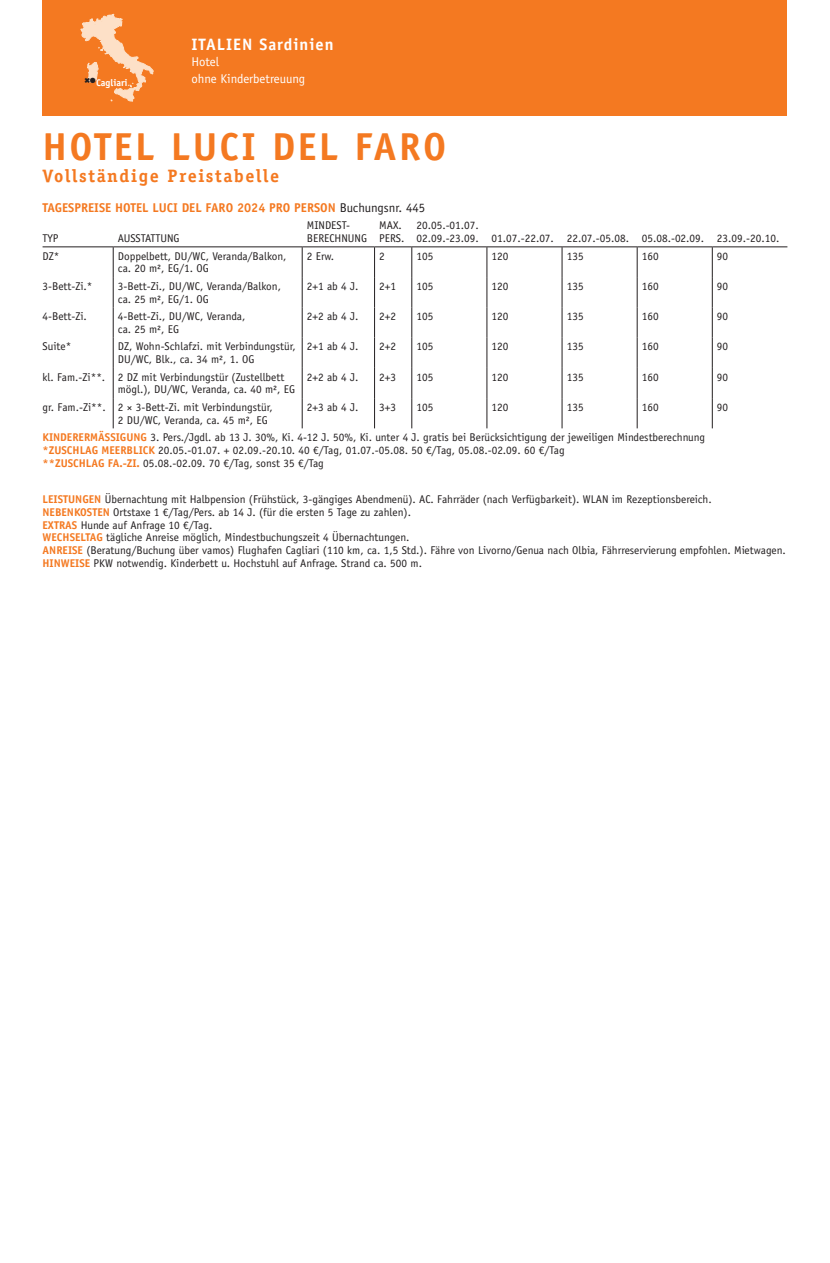
<style>
.page{position:relative;width:830px;height:1263px;background:#fff}
.page>*{position:absolute;margin:0;border:0;box-sizing:border-box;transform-origin:0 0}
.t1{font:700 39px "Officina Sans Std";letter-spacing:.06em;color:#f47921}
.t2{font:700 18px "Officina Serif Std";letter-spacing:.09em;color:#f47921}
.t3{font:700 16.5px "Officina Sans Std";letter-spacing:.06em;color:#fff}
.t4{font:700 12.75px "Officina Sans Std";color:#f47921}
.t5{font:12.75px "Officina Sans Std";color:#fff}
.t6{font:11.25px/12.8px "Officina Sans Std";color:#231f20}
.t7{font:700 9.75px "Officina Sans Std";color:#fff}
.t8{font:7.5px "Zapf Dingbats Std";color:#231f20}
.s1{font-weight:400;color:#231f20}
.s2{font-weight:700;color:#f47921}
</style>
<div class="page">
<div style="left:43px;top:0;width:744px;height:116px;background:#f47921"></div>
<svg style="left:80px;top:14px;width:74px;height:88px"></svg>
<hr style="left:113px;top:277px;width:1px;height:30px;background:#231f20">
<hr style="left:302px;top:277px;width:1px;height:30px;background:#231f20">
<hr style="left:374px;top:277px;width:1px;height:30px;background:#231f20">
<hr style="left:411px;top:277px;width:1px;height:30px;background:#231f20">
<hr style="left:486px;top:277px;width:1px;height:30px;background:#231f20">
<hr style="left:561px;top:277px;width:1px;height:30px;background:#231f20">
<hr style="left:636px;top:277px;width:1px;height:30px;background:#231f20">
<hr style="left:711px;top:277px;width:1px;height:30px;background:#231f20">
<hr style="left:113px;top:307px;width:1px;height:31px;background:#231f20">
<hr style="left:302px;top:307px;width:1px;height:31px;background:#231f20">
<hr style="left:374px;top:307px;width:1px;height:31px;background:#231f20">
<hr style="left:411px;top:307px;width:1px;height:31px;background:#231f20">
<hr style="left:486px;top:307px;width:1px;height:31px;background:#231f20">
<hr style="left:561px;top:307px;width:1px;height:31px;background:#231f20">
<hr style="left:636px;top:307px;width:1px;height:31px;background:#231f20">
<hr style="left:711px;top:307px;width:1px;height:31px;background:#231f20">
<hr style="left:113px;top:338px;width:1px;height:30px;background:#231f20">
<hr style="left:302px;top:338px;width:1px;height:30px;background:#231f20">
<hr style="left:374px;top:338px;width:1px;height:30px;background:#231f20">
<hr style="left:411px;top:338px;width:1px;height:30px;background:#231f20">
<hr style="left:486px;top:338px;width:1px;height:30px;background:#231f20">
<hr style="left:561px;top:338px;width:1px;height:30px;background:#231f20">
<hr style="left:636px;top:338px;width:1px;height:30px;background:#231f20">
<hr style="left:711px;top:338px;width:1px;height:30px;background:#231f20">
<hr style="left:113px;top:368px;width:1px;height:30px;background:#231f20">
<hr style="left:302px;top:368px;width:1px;height:30px;background:#231f20">
<hr style="left:374px;top:368px;width:1px;height:30px;background:#231f20">
<hr style="left:411px;top:368px;width:1px;height:30px;background:#231f20">
<hr style="left:486px;top:368px;width:1px;height:30px;background:#231f20">
<hr style="left:561px;top:368px;width:1px;height:30px;background:#231f20">
<hr style="left:636px;top:368px;width:1px;height:30px;background:#231f20">
<hr style="left:711px;top:368px;width:1px;height:30px;background:#231f20">
<hr style="left:113px;top:398px;width:1px;height:30px;background:#231f20">
<hr style="left:302px;top:398px;width:1px;height:30px;background:#231f20">
<hr style="left:374px;top:398px;width:1px;height:30px;background:#231f20">
<hr style="left:411px;top:398px;width:1px;height:30px;background:#231f20">
<hr style="left:486px;top:398px;width:1px;height:30px;background:#231f20">
<hr style="left:561px;top:398px;width:1px;height:30px;background:#231f20">
<hr style="left:636px;top:398px;width:1px;height:30px;background:#231f20">
<hr style="left:711px;top:398px;width:1px;height:30px;background:#231f20">
<hr style="left:43px;top:246px;width:70px;height:1px;background:#231f20">
<hr style="left:113px;top:246px;width:189px;height:1px;background:#231f20">
<hr style="left:113px;top:247px;width:1px;height:30px;background:#231f20">
<hr style="left:302px;top:246px;width:72px;height:1px;background:#231f20">
<hr style="left:302px;top:247px;width:1px;height:30px;background:#231f20">
<hr style="left:374px;top:246px;width:37px;height:1px;background:#231f20">
<hr style="left:374px;top:247px;width:1px;height:30px;background:#231f20">
<hr style="left:411px;top:246px;width:75px;height:1px;background:#231f20">
<hr style="left:411px;top:247px;width:1px;height:30px;background:#231f20">
<hr style="left:486px;top:246px;width:75px;height:1px;background:#231f20">
<hr style="left:486px;top:247px;width:1px;height:30px;background:#231f20">
<hr style="left:561px;top:246px;width:76px;height:1px;background:#231f20">
<hr style="left:561px;top:247px;width:1px;height:30px;background:#231f20">
<hr style="left:637px;top:246px;width:75px;height:1px;background:#231f20">
<hr style="left:636px;top:247px;width:1px;height:30px;background:#231f20">
<hr style="left:712px;top:246px;width:75px;height:1px;background:#231f20">
<hr style="left:711px;top:247px;width:1px;height:30px;background:#231f20">
<h3 class="t3" style="left:191px;top:34px;width:144px">ITALIEN Sardinien</h3>
<p class="t5" style="left:191px;top:54px;width:29px">Hotel</p>
<p class="t8" style="left:90px;top:77px;width:7px">●</p>
<p class="t5" style="left:191px;top:71px;width:115px">ohne Kinderbetreuung</p>
<p class="t7" style="left:84px;top:77px;width:45px"><sup>✖</sup> Cagliari</p>
<h1 class="t1" style="left:43px;top:123px;width:405px">HOTEL LUCI DEL FARO</h1>
<h2 class="t2" style="left:43px;top:164px;width:238px">Vollständige Preistabelle</h2>
<p class="t4" style="left:43px;top:200px;width:384px">TAGESPREISE HOTEL LUCI DEL FARO 2024 PRO PERSON <span class="s1">Buchungsnr. 445</span></p>
<p class="t6" style="left:43px;top:232px;width:18px">TYP</p>
<p class="t6" style="left:118px;top:232px;width:63px">AUSSTATTUNG</p>
<p class="t6" style="left:307px;top:219px;width:62px">MINDEST-<br>BERECHNUNG</p>
<p class="t6" style="left:379px;top:219px;width:27px">MAX.<br>PERS.</p>
<p class="t6" style="left:416px;top:219px;width:364px">20.05.-01.07.<br>02.09.-23.09. 01.07.-22.07. 22.07.-05.08. 05.08.-02.09. 23.09.-20.10.</p>
<p class="t6" style="left:43px;top:250px;width:18px">DZ*</p>
<p class="t6" style="left:118px;top:250px;width:170px">Doppelbett, DU/WC, Veranda/Balkon, ca. 20 m², EG/1. OG</p>
<p class="t6" style="left:307px;top:250px;width:29px">2 Erw.</p>
<p class="t6" style="left:379px;top:250px;width:7px">2</p>
<p class="t6" style="left:416px;top:250px;width:18px">105</p>
<p class="t6" style="left:491px;top:250px;width:18px">120</p>
<p class="t6" style="left:566px;top:250px;width:18px">135</p>
<p class="t6" style="left:641px;top:250px;width:18px">160</p>
<p class="t6" style="left:716px;top:250px;width:13px">90</p>
<p class="t6" style="left:43px;top:280px;width:52px">3-Bett-Zi.*</p>
<p class="t6" style="left:118px;top:280px;width:164px">3-Bett-Zi., DU/WC, Veranda/Balkon, ca. 25 m², EG/1. OG</p>
<p class="t6" style="left:307px;top:280px;width:53px">2+1 ab 4 J.</p>
<p class="t6" style="left:379px;top:280px;width:18px">2+1</p>
<p class="t6" style="left:416px;top:280px;width:18px">105</p>
<p class="t6" style="left:491px;top:280px;width:18px">120</p>
<p class="t6" style="left:566px;top:280px;width:18px">135</p>
<p class="t6" style="left:641px;top:280px;width:18px">160</p>
<p class="t6" style="left:716px;top:280px;width:13px">90</p>
<p class="t6" style="left:43px;top:310px;width:46px">4-Bett-Zi.</p>
<p class="t6" style="left:118px;top:310px;width:129px">4-Bett-Zi., DU/WC, Veranda, ca. 25 m², EG</p>
<p class="t6" style="left:307px;top:310px;width:53px">2+2 ab 4 J.</p>
<p class="t6" style="left:379px;top:310px;width:18px">2+2</p>
<p class="t6" style="left:416px;top:310px;width:18px">105</p>
<p class="t6" style="left:491px;top:310px;width:18px">120</p>
<p class="t6" style="left:566px;top:310px;width:18px">135</p>
<p class="t6" style="left:641px;top:310px;width:18px">160</p>
<p class="t6" style="left:716px;top:310px;width:13px">90</p>
<p class="t6" style="left:43px;top:340px;width:30px">Suite*</p>
<p class="t6" style="left:118px;top:340px;width:179px">DZ, Wohn-Schlafzi. mit Verbindungstür,<br>DU/WC, Blk., ca. 34 m², 1. OG</p>
<p class="t6" style="left:307px;top:340px;width:53px">2+1 ab 4 J.</p>
<p class="t6" style="left:379px;top:340px;width:18px">2+2</p>
<p class="t6" style="left:416px;top:340px;width:18px">105</p>
<p class="t6" style="left:491px;top:340px;width:18px">120</p>
<p class="t6" style="left:566px;top:340px;width:18px">135</p>
<p class="t6" style="left:641px;top:340px;width:18px">160</p>
<p class="t6" style="left:716px;top:340px;width:13px">90</p>
<p class="t6" style="left:118px;top:371px;width:179px;text-indent:-75px">kl. Fam.-Zi**. 2 DZ mit Verbindungstür (Zustellbett mögl.), DU/WC, Veranda, ca. 40 m², EG</p>
<p class="t6" style="left:307px;top:371px;width:53px">2+2 ab 4 J.</p>
<p class="t6" style="left:379px;top:371px;width:18px">2+3</p>
<p class="t6" style="left:416px;top:371px;width:18px">105</p>
<p class="t6" style="left:491px;top:371px;width:18px">120</p>
<p class="t6" style="left:566px;top:371px;width:18px">135</p>
<p class="t6" style="left:641px;top:371px;width:18px">160</p>
<p class="t6" style="left:716px;top:371px;width:13px">90</p>
<p class="t6" style="left:118px;top:401px;width:156px;text-indent:-75px">gr. Fam.-Zi**. 2 × 3-Bett-Zi. mit Verbindungstür,<br>2 DU/WC, Veranda, ca. 45 m², EG</p>
<p class="t6" style="left:307px;top:401px;width:53px">2+3 ab 4 J.</p>
<p class="t6" style="left:379px;top:401px;width:18px">3+3</p>
<p class="t6" style="left:416px;top:401px;width:18px">105</p>
<p class="t6" style="left:491px;top:401px;width:18px">120</p>
<p class="t6" style="left:566px;top:401px;width:18px">135</p>
<p class="t6" style="left:641px;top:401px;width:18px">160</p>
<p class="t6" style="left:716px;top:401px;width:13px">90</p>
<p class="t6" style="left:43px;top:431px;width:663px"><span class="s2">KINDERERMÄSSIGUNG</span> 3. Pers./Jgdl. ab 13 J. 30%, Ki. 4-12 J. 50%, Ki. unter 4 J. gratis bei Berücksichtigung der jeweiligen Mindestberechnung <span class="s2">*ZUSCHLAG MEERBLICK</span> 20.05.-01.07. + 02.09.-20.10. 40 €/Tag, 01.07.-05.08. 50 €/Tag, 05.08.-02.09. 60 €/Tag<br><span class="s2">**ZUSCHLAG FA.-ZI.</span> 05.08.-02.09. 70 €/Tag, sonst 35 €/Tag</p>
<p class="t6" style="left:43px;top:493px;width:744px"><span class="s2">LEISTUNGEN</span> Übernachtung mit Halbpension (Frühstück, 3-gängiges Abendmenü). AC. Fahrräder (nach Verfügbarkeit). WLAN im Rezeptionsbereich.<br><span class="s2">NEBENKOSTEN</span> Ortstaxe 1 €/Tag/Pers. ab 14 J. (für die ersten 5 Tage zu zahlen).<br><span class="s2">EXTRAS</span> Hunde auf Anfrage 10 €/Tag.<br><span class="s2">WECHSELTAG</span> tägliche Anreise möglich, Mindestbuchungszeit 4 Übernachtungen.<br><span class="s2">ANREISE</span> (Beratung/Buchung über vamos) Flughafen Cagliari (110 km, ca. 1,5 Std.). Fähre von Livorno/Genua nach Olbia, Fährreservierung empfohlen. Mietwagen.<br><span class="s2">HINWEISE</span> PKW notwendig. Kinderbett u. Hochstuhl auf Anfrage. Strand ca. 500 m.</p>
</div>
